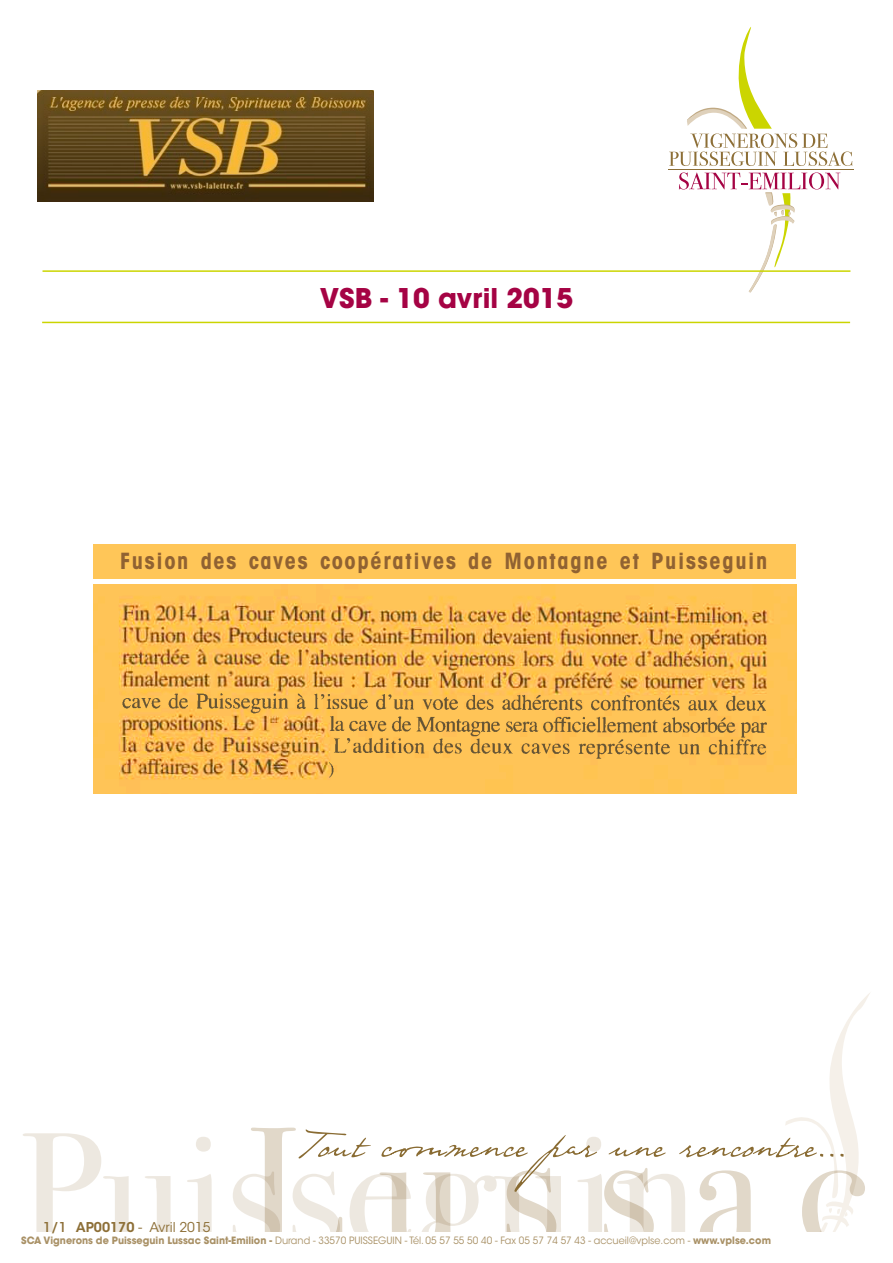
<style>
.page{position:relative;width:893px;height:1263px;background:#fff}
.page>*{position:absolute;margin:0;border:0;box-sizing:border-box;transform-origin:0 0}
.t1{font:700 27px "ITC Avant Garde Std";color:#a50344}
.t2{font:700 condensed 22.5px "Avant Garde";letter-spacing:.075em;color:#906232}
.t3{font:13.5px "ITC Avant Garde Std";color:#8d6f37}
.t4{font:500 13.5px "ITC Avant Garde Std";color:#8d6f37}
.t5{font:10.05px "ITC Avant Garde Std";color:#a99166;scale:.96 1}
.s1{font-weight:600}
.s2{font-weight:700}
</style>
<div class="page">
<svg style="left:23px;top:1133px;width:276px;height:99px"></svg>
<svg style="left:299px;top:993px;width:571px;height:239px"></svg>
<hr style="left:669px;top:169px;width:185px;height:1px;background:#8d6f37">
<svg style="left:669px;top:27px;width:183px;height:139px"></svg>
<svg style="left:679px;top:172px;width:161px;height:121px"></svg>
<div style="left:94px;top:544px;width:702px;height:35px;background:#ffc658"></div>
<hr style="left:42px;top:322px;width:808px;height:1px;background:#cbd500">
<hr style="left:43px;top:270px;width:807px;height:2px;background:#cbd500">
<img style="left:37px;top:91px;width:337px;height:110px">
<div style="left:770px;top:585px;width:26px;height:209px;background:#ffc457"></div>
<img style="left:94px;top:585px;width:676px;height:209px">
<p class="t1" style="left:320px;top:280px;width:255px">VSB - 10 avril 2015</p>
<p class="t2" style="left:120px;top:546px;width:649px">Fusion des caves coopératives de Montagne et Puisseguin</p>
<p class="t4" style="left:43px;top:1218px;width:25px">1/1</p>
<p class="t3" style="left:76px;top:1218px;width:136px"><span class="s1">AP00170</span> - Avril 2015</p>
<p class="t5" style="left:21px;top:1235px;width:782px"><span class="s2">SCA Vignerons de Puisseguin Lussac Saint-Emilion -</span> Durand - 33570 PUISSEGUIN - Tél. 05 57 55 50 40 - Fax 05 57 74 57 43 - accueil@vplse.com - <span class="s2">www.vplse.com</span></p>
</div>
